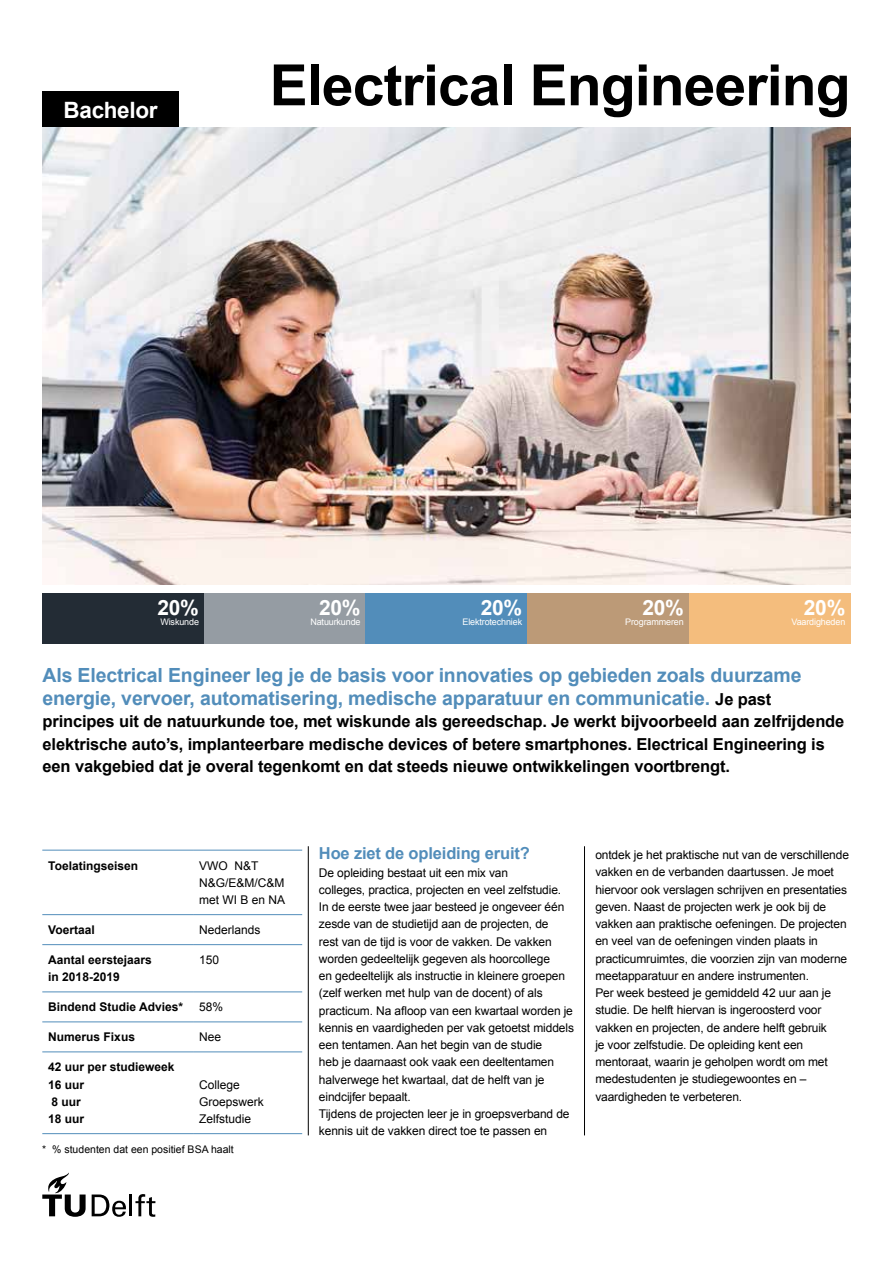
<style>
.page{position:relative;width:893px;height:1263px;background:#fff}
.page>*{position:absolute;margin:0;border:0;box-sizing:border-box;transform-origin:0 0}
.t1{font:700 57px "Arial";letter-spacing:-.015em;color:#000}
.t2{font:700 22.5px "Arial";letter-spacing:-.015em;color:#fff}
.t3{font:700 21px "Arial";letter-spacing:-.015em;color:#fff}
.t4{font:700 19.5px/22.5px "Arial";letter-spacing:-.01em;color:#528dba}
.t5{font:700 16.5px/22.5px "Arial";letter-spacing:-.01em;color:#000}
.t6{font:700 16.5px "Arial";letter-spacing:-.01em;color:#528dba}
.t7{font:12px/17.2px "Arial";letter-spacing:-.01em;color:#000}
.t8{font:700 12px/17.2px "Arial";color:#000}
.t9{font:10.5px "Arial";color:#000}
.t10{font:9px "Arial";letter-spacing:-.015em;color:#fff}
.s1{font-size:16.5px;color:#000}
</style>
<div class="page">
<hr style="left:129px;top:1194px;width:3px;height:22px;background:#000">
<svg style="left:42px;top:1173px;width:44px;height:44px"></svg>
<svg style="left:135px;top:1194px;width:20px;height:23px"></svg>
<svg style="left:92px;top:1194px;width:34px;height:23px"></svg>
<hr style="left:308px;top:846px;width:1px;height:289px;background:#000">
<hr style="left:584px;top:846px;width:1px;height:289px;background:#000">
<div style="left:43px;top:91px;width:136px;height:37px;background:#000"></div>
<div style="left:43px;top:593px;width:161px;height:51px;background:#232c35"></div>
<img style="left:43px;top:128px;width:807px;height:457px">
<div style="left:204px;top:593px;width:162px;height:51px;background:#959ca3"></div>
<div style="left:366px;top:593px;width:161px;height:51px;background:#528dba"></div>
<div style="left:527px;top:593px;width:162px;height:51px;background:#bc9a77"></div>
<div style="left:689px;top:593px;width:161px;height:51px;background:#f4bd7d"></div>
<hr style="left:42px;top:850px;width:151px;height:1px;background:#528dba">
<hr style="left:193px;top:850px;width:109px;height:1px;background:#528dba">
<hr style="left:42px;top:914px;width:151px;height:1px;background:#528dba">
<hr style="left:193px;top:914px;width:109px;height:1px;background:#528dba">
<hr style="left:42px;top:944px;width:151px;height:1px;background:#528dba">
<hr style="left:193px;top:944px;width:109px;height:1px;background:#528dba">
<hr style="left:42px;top:991px;width:151px;height:1px;background:#528dba">
<hr style="left:193px;top:991px;width:109px;height:1px;background:#528dba">
<hr style="left:42px;top:1021px;width:151px;height:1px;background:#528dba">
<hr style="left:193px;top:1021px;width:109px;height:1px;background:#528dba">
<hr style="left:42px;top:1051px;width:151px;height:1px;background:#528dba">
<hr style="left:193px;top:1051px;width:109px;height:1px;background:#528dba">
<hr style="left:42px;top:1133px;width:151px;height:1px;background:#528dba">
<hr style="left:193px;top:1133px;width:109px;height:1px;background:#528dba">
<h2 class="t2" style="left:64px;top:95px;width:95px">Bachelor</h2>
<h1 class="t1" style="left:270px;top:47px;width:582px">Electrical Engineering</h1>
<h3 class="t3" style="left:158px;top:593px;width:43px">20%</h3>
<p class="t10" style="left:160px;top:616px;width:40px">Wiskunde</p>
<h3 class="t3" style="left:319px;top:593px;width:43px">20%</h3>
<p class="t10" style="left:310px;top:616px;width:52px">Natuurkunde</p>
<h3 class="t3" style="left:481px;top:593px;width:43px">20%</h3>
<p class="t10" style="left:462px;top:616px;width:61px">Elektrotechniek</p>
<h3 class="t3" style="left:642px;top:593px;width:43px">20%</h3>
<p class="t10" style="left:625px;top:616px;width:60px">Programmeren</p>
<h3 class="t3" style="left:804px;top:593px;width:43px">20%</h3>
<p class="t10" style="left:791px;top:616px;width:55px">Vaardigheden</p>
<h3 class="t4" style="left:43px;top:665px;width:760px">Als Electrical Engineer leg je de basis voor innovaties op gebieden zoals duurzame energie, vervoer, automatisering, medische apparatuur en communicatie. <span class="s1">Je past</span></h3>
<p class="t5" style="left:43px;top:711px;width:803px">principes uit de natuurkunde toe, met wiskunde als gereedschap. Je werkt bijvoorbeeld aan zelfrijdende elektrische auto’s, implanteerbare medische devices of betere smartphones. Electrical Engineering is een vakgebied dat je overal tegenkomt en dat steeds nieuwe ontwikkelingen voortbrengt.</p>
<p class="t8" style="left:48px;top:857px;width:91px">Toelatingseisen</p>
<p class="t7" style="left:199px;top:857px;width:88px">VWO N&amp;T<br>N&amp;G/E&amp;M/C&amp;M met WI B en NA</p>
<p class="t8" style="left:48px;top:921px;width:48px">Voertaal</p>
<p class="t7" style="left:199px;top:921px;width:63px">Nederlands</p>
<p class="t8" style="left:48px;top:951px;width:105px">Aantal eerstejaars in 2018-2019</p>
<p class="t7" style="left:199px;top:951px;width:22px">150</p>
<p class="t8" style="left:48px;top:999px;width:136px">Bindend Studie Advies*</p>
<p class="t7" style="left:199px;top:998px;width:26px">58%</p>
<p class="t8" style="left:48px;top:1029px;width:88px">Numerus Fixus</p>
<p class="t7" style="left:199px;top:1028px;width:24px">Nee</p>
<p class="t8" style="left:48px;top:1059px;width:128px">42 uur per studieweek<br>16 uur<br>8 uur<br>18 uur</p>
<p class="t7" style="left:199px;top:1076px;width:66px">College<br>Groepswerk<br>Zelfstudie</p>
<p class="t9" style="left:42px;top:1142px;width:193px">* % studenten dat een positief BSA haalt</p>
<h3 class="t6" style="left:319px;top:842px;width:213px">Hoe ziet de opleiding eruit?</h3>
<p class="t7" style="left:319px;top:864px;width:257px">De opleiding bestaat uit een mix van<br>colleges, practica, projecten en veel zelfstudie.<br>In de eerste twee jaar besteed je ongeveer één zesde van de studietijd aan de projecten, de<br>rest van de tijd is voor de vakken. De vakken worden gedeeltelijk gegeven als hoorcollege<br>en gedeeltelijk als instructie in kleinere groepen (zelf werken met hulp van de docent) of als practicum. Na afloop van een kwartaal worden je kennis en vaardigheden per vak getoetst middels een tentamen. Aan het begin van de studie<br>heb je daarnaast ook vaak een deeltentamen halverwege het kwartaal, dat de helft van je eindcijfer bepaalt.<br>Tijdens de projecten leer je in groepsverband de kennis uit de vakken direct toe te passen en</p>
<p class="t7" style="left:595px;top:846px;width:255px">ontdek je het praktische nut van de verschillende vakken en de verbanden daartussen. Je moet hiervoor ook verslagen schrijven en presentaties geven. Naast de projecten werk je ook bij de vakken aan praktische oefeningen. De projecten en veel van de oefeningen vinden plaats in practicumruimtes, die voorzien zijn van moderne meetapparatuur en andere instrumenten.<br>Per week besteed je gemiddeld 42 uur aan je studie. De helft hiervan is ingeroosterd voor vakken en projecten, de andere helft gebruik<br>je voor zelfstudie. De opleiding kent een mentoraat, waarin je geholpen wordt om met medestudenten je studiegewoontes en – vaardigheden te verbeteren.</p>
</div>
